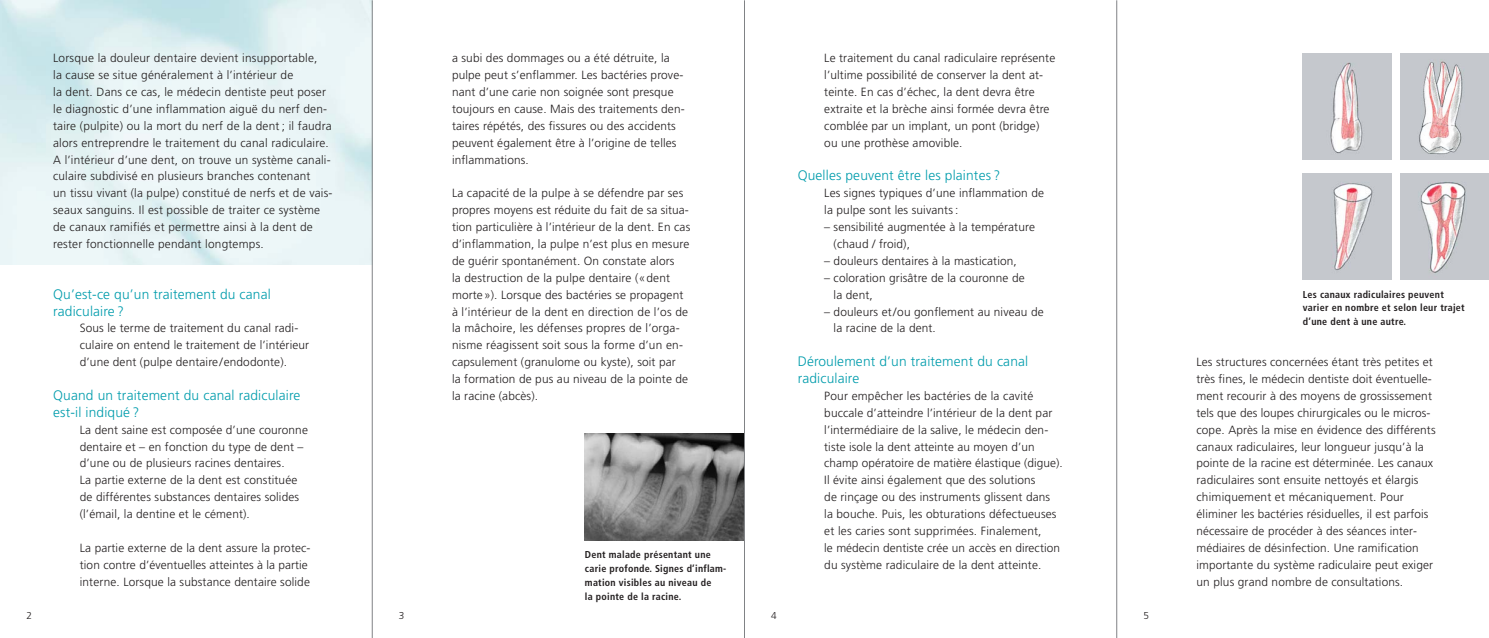
<style>
.page{position:relative;width:1489px;height:638px;background:#fff}
.page>*{position:absolute;margin:0;border:0;box-sizing:border-box;transform-origin:0 0}
.t1{font:300 13.75px/16.9px "Frutiger";letter-spacing:.01em;color:#009cac}
.t2{font:300 11.88px/16.9px "Frutiger";letter-spacing:.01em;color:#231f20}
.t3{font:700 condensed 10px/13.8px "Frutiger";letter-spacing:.025em;color:#231f20}
.t4{font:300 10px "Frutiger";color:#231f20}
</style>
<div class="page">
<img style="left:1400px;top:53px;width:88px;height:107px">
<img style="left:1302px;top:53px;width:89px;height:107px">
<img style="left:1302px;top:173px;width:89px;height:106px">
<img style="left:1400px;top:173px;width:88px;height:106px">
<img style="left:585px;top:434px;width:159px;height:106px">
<hr style="left:372px;top:0;width:1px;height:638px;background:#808285">
<hr style="left:744px;top:0;width:1px;height:638px;background:#808285">
<hr style="left:1116px;top:0;width:1px;height:638px;background:#808285">
<p class="t2" style="left:53px;top:51px;width:281px">Lorsque la douleur dentaire devient insupportable,<br>la cause se situe généralement à l’intérieur de<br>la dent. Dans ce cas, le médecin dentiste peut poser le diagnostic d’une inflammation aiguë du nerf den&shy;taire (pulpite) ou la mort du nerf de la dent ; il faudra alors entreprendre le traitement du canal radiculaire.<br>A l’intérieur d’une dent, on trouve un système canali&shy;culaire subdivisé en plusieurs branches contenant<br>un tissu vivant (la pulpe) constitué de nerfs et de vais&shy;seaux sanguins. Il est possible de traiter ce système de canaux ramifiés et permettre ainsi à la dent de rester fonctionnelle pendant longtemps.</p>
<p class="t1" style="left:53px;top:286px;width:219px">Qu’est-ce qu’un traitement du canal radiculaire ?</p>
<p class="t2" style="left:80px;top:321px;width:231px">Sous le terme de traitement du canal radi&shy;culaire on entend le traitement de l’intérieur d’une dent (pulpe dentaire/endodonte).</p>
<p class="t1" style="left:53px;top:388px;width:249px">Quand un traitement du canal radiculaire est-il indiqué ?</p>
<p class="t2" style="left:80px;top:422px;width:230px">La dent saine est composée d’une couronne dentaire et – en fonction du type de dent – d’une ou de plusieurs racines dentaires.<br>La partie externe de la dent est constituée de différentes substances dentaires solides (l’émail, la dentine et le cément).</p>
<p class="t2" style="left:80px;top:540px;width:232px">La partie externe de la dent assure la protec&shy;tion contre d’éventuelles atteintes à la partie interne. Lorsque la substance dentaire solide</p>
<p class="t4" style="left:27px;top:612px;width:7px">2</p>
<p class="t4" style="left:399px;top:612px;width:7px">3</p>
<p class="t2" style="left:452px;top:51px;width:234px">a subi des dommages ou a été détruite, la pulpe peut s’enflammer. Les bactéries prove&shy;nant d’une carie non soignée sont presque toujours en cause. Mais des traitements den&shy;taires répétés, des fissures ou des accidents peuvent également être à l’origine de telles inflammations.</p>
<p class="t2" style="left:452px;top:186px;width:240px">La capacité de la pulpe à se défendre par ses propres moyens est réduite du fait de sa situa&shy;tion particulière à l’intérieur de la dent. En cas d’inflammation, la pulpe n’est plus en mesure de guérir spontanément. On constate alors<br>la destruction de la pulpe dentaire («dent morte»). Lorsque des bactéries se propagent à l’intérieur de la dent en direction de l’os de la mâchoire, les défenses propres de l’orga&shy;nisme réagissent soit sous la forme d’un en&shy;capsulement (granulome ou kyste), soit par<br>la formation de pus au niveau de la pointe de la racine (abcès).</p>
<p class="t3" style="left:585px;top:549px;width:143px">Dent malade présentant une carie profonde. Signes d’inflam&shy;mation visibles au niveau de<br>la pointe de la racine.</p>
<p class="t4" style="left:771px;top:612px;width:7px">4</p>
<p class="t2" style="left:824px;top:51px;width:232px">Le traitement du canal radiculaire représente l’ultime possibilité de conserver la dent at&shy;teinte. En cas d’échec, la dent devra être extraite et la brèche ainsi formée devra être comblée par un implant, un pont (bridge) ou une prothèse amovible.</p>
<p class="t1" style="left:797px;top:168px;width:204px">Quelles peuvent être les plaintes ?</p>
<p class="t2" style="left:824px;top:186px;width:221px">Les signes typiques d’une inflammation de la pulpe sont les suivants :</p>
<p class="t2" style="left:833px;top:219px;width:203px;text-indent:-9px">– sensibilité augmentée à la température (chaud / froid),</p>
<p class="t2" style="left:824px;top:253px;width:194px">– douleurs dentaires à la mastication,</p>
<p class="t2" style="left:833px;top:270px;width:193px;text-indent:-9px">– coloration grisâtre de la couronne de la dent,</p>
<p class="t2" style="left:833px;top:304px;width:212px;text-indent:-9px">– douleurs et/ou gonflement au niveau de la racine de la dent.</p>
<p class="t1" style="left:797px;top:354px;width:232px">Déroulement d’un traitement du canal radiculaire</p>
<p class="t2" style="left:824px;top:388px;width:240px">Pour empêcher les bactéries de la cavité buccale d’atteindre l’intérieur de la dent par l’intermédiaire de la salive, le médecin den&shy;tiste isole la dent atteinte au moyen d’un champ opératoire de matière élastique (digue).<br>Il évite ainsi également que des solutions<br>de rinçage ou des instruments glissent dans<br>la bouche. Puis, les obturations défectueuses et les caries sont supprimées. Finalement,<br>le médecin dentiste crée un accès en direction du système radiculaire de la dent atteinte.</p>
<p class="t4" style="left:1143px;top:612px;width:7px">5</p>
<p class="t3" style="left:1302px;top:288px;width:163px">Les canaux radiculaires peuvent varier en nombre et selon leur trajet d’une dent à une autre.</p>
<p class="t2" style="left:1196px;top:354px;width:241px">Les structures concernées étant très petites et très fines, le médecin dentiste doit éventuelle&shy;ment recourir à des moyens de grossissement tels que des loupes chirurgicales ou le micros&shy;cope. Après la mise en évidence des différents canaux radiculaires, leur longueur jusqu’à la pointe de la racine est déterminée. Les canaux radiculaires sont ensuite nettoyés et élargis chimiquement et mécaniquement. Pour éliminer les bactéries résiduelles, il est parfois nécessaire de procéder à des séances inter&shy;médiaires de désinfection. Une ramification importante du système radiculaire peut exiger un plus grand nombre de consultations.</p>
</div>
